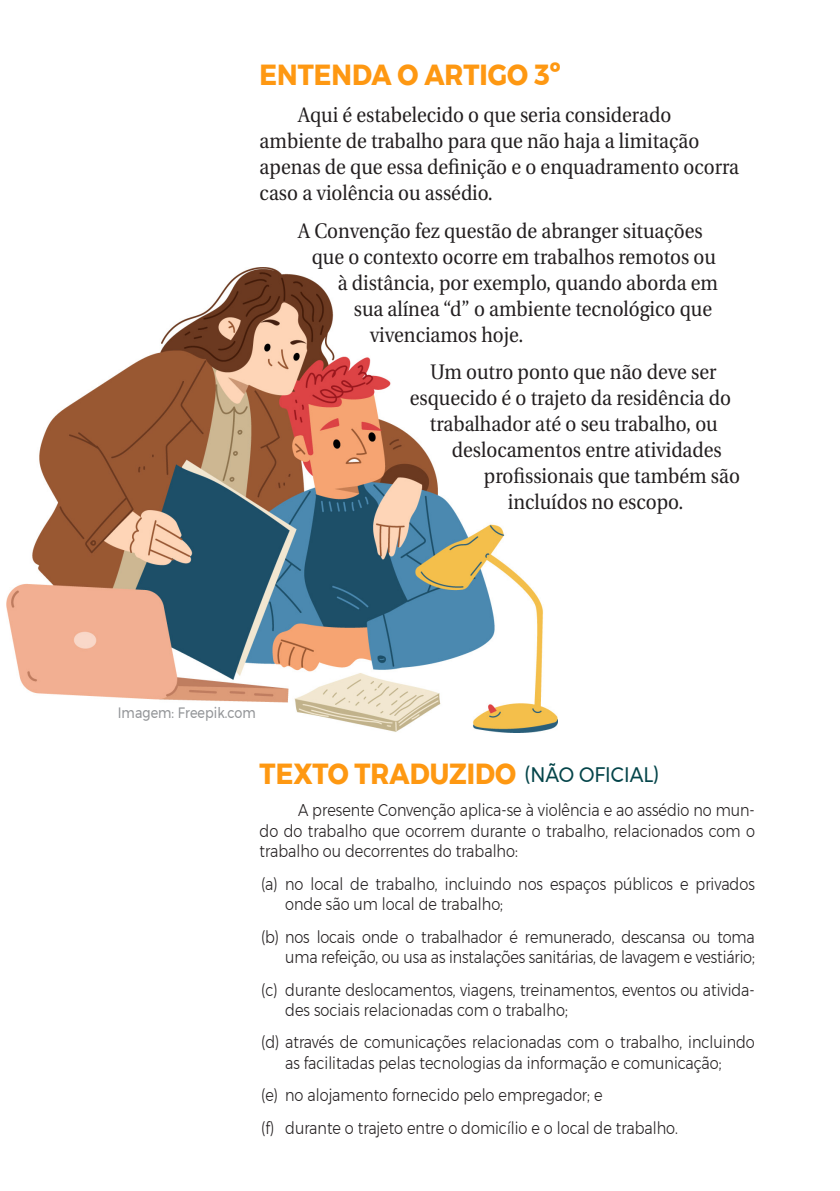
<style>
.page{position:relative;width:840px;height:1191px;background:#fff}
.page>*{position:absolute;margin:0;border:0;box-sizing:border-box;transform-origin:0 0}
.texto_corrido{font:700 29px "Montserrat";color:#fe9812;scale:.9 1}
.texto_corrido-2{font:21px/26px "Heuristica";color:#231f20;scale:.9 1}
.texto_corrido-3{font:300 17px/20.8px "Montserrat";color:#231f20;scale:.85 1}
.texto_corrido-4{font:15px "Montserrat";letter-spacing:.005em;color:#939598;scale:.85 1}
.s1{font-weight:400;font-size:21px;color:#05454a}
</style>
<div class="page">
<img style="left:6px;top:268px;width:551px;height:465px">
<p class="texto_corrido" style="left:259px;top:51px;width:336px">ENTENDA O ARTIGO 3º</p>
<p class="texto_corrido-2" style="left:259px;top:102px;width:534px;text-indent:38px">Aqui é estabelecido o que seria considerado ambiente de trabalho para que não haja a limitação apenas de que essa definição e o enquadramento ocorra caso a violência ou assédio.</p>
<p class="texto_corrido-2" style="left:298px;top:217px;width:451px">A Convenção fez questão de abranger situações</p>
<p class="texto_corrido-2" style="left:311px;top:243px;width:450px">que o contexto ocorre em trabalhos remotos ou</p>
<p class="texto_corrido-2" style="left:337px;top:269px;width:424px">à distância, por exemplo, quando aborda em</p>
<p class="texto_corrido-2" style="left:353px;top:295px;width:399px">sua alínea “d” o ambiente tecnológico que</p>
<p class="texto_corrido-2" style="left:369px;top:321px;width:172px">vivenciamos hoje.</p>
<p class="texto_corrido-2" style="left:430px;top:359px;width:319px">Um outro ponto que não deve ser</p>
<p class="texto_corrido-2" style="left:409px;top:385px;width:358px">esquecido é o trajeto da residência do</p>
<p class="texto_corrido-2" style="left:429px;top:411px;width:321px">trabalhador até o seu trabalho, ou</p>
<p class="texto_corrido-2" style="left:451px;top:437px;width:301px">deslocamentos entre atividades</p>
<p class="texto_corrido-2" style="left:483px;top:463px;width:286px">profissionais que também são</p>
<p class="texto_corrido-2" style="left:507px;top:489px;width:196px">incluídos no escopo.</p>
<p class="texto_corrido-4" style="left:118px;top:701px;width:164px">Imagem: Freepik.com</p>
<p class="texto_corrido" style="left:259px;top:750px;width:445px">TEXTO TRADUZIDO <span class="s1">(NÃO OFICIAL)</span></p>
<p class="texto_corrido-3" style="left:259px;top:799px;width:583px;text-align:justify;text-indent:38px">A presente Convenção aplica-se à violência e ao assédio no mun&shy;do do trabalho que ocorrem durante o trabalho, relacionados com o trabalho ou decorrentes do trabalho:</p>
<p class="texto_corrido-3" style="left:285px;top:873px;width:553px;text-indent:-24px">(a) no local de trabalho, incluindo nos espaços públicos e privados onde são um local de trabalho;</p>
<p class="texto_corrido-3" style="left:261px;top:926px;width:582px;text-align:right">(b) nos locais onde o trabalhador é remunerado, descansa ou toma uma refeição, ou usa as instalações sanitárias, de lavagem e vestiário;</p>
<p class="texto_corrido-3" style="left:285px;top:978px;width:553px;text-indent:-24px">(c) durante deslocamentos, viagens, treinamentos, eventos ou ativida&shy;des sociais relacionadas com o trabalho;</p>
<p class="texto_corrido-3" style="left:261px;top:1031px;width:582px;text-align:center">(d) através de comunicações relacionadas com o trabalho, incluindo as facilitadas pelas tecnologias da informação e comunicação;</p>
<p class="texto_corrido-3" style="left:261px;top:1084px;width:403px">(e) no alojamento fornecido pelo empregador; e</p>
<p class="texto_corrido-3" style="left:261px;top:1116px;width:491px">(f) durante o trajeto entre o domicílio e o local de trabalho.</p>
</div>
